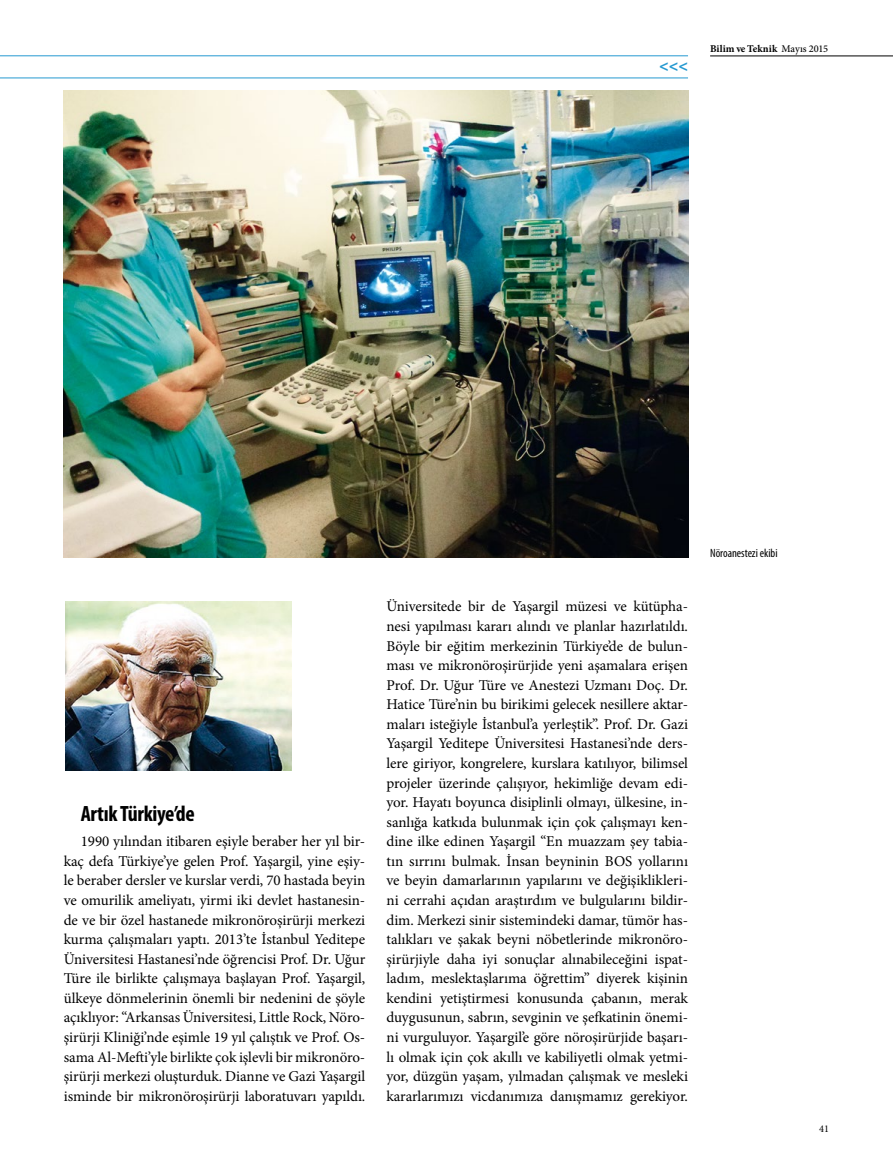
<style>
.page{position:relative;width:893px;height:1170px;background:#fff}
.page>*{position:absolute;margin:0;border:0;box-sizing:border-box;transform-origin:0 0}
.t1{font:700 condensed 22.2px "Myriad Pro";letter-spacing:-.015em;color:#000}
.t2{font:700 16.2px "Myriad Pro";color:#2699d1}
.t3{font:15px/19.5px "Minion Pro";letter-spacing:-.005em;color:#000;text-align:justify}
.t4{font:condensed 12px "Myriad Pro";color:#000}
.t5{font:700 10.35px "Minion Pro";letter-spacing:.005em;color:#000}
.t6{font:10.35px "Minion Pro";color:#000}
.s1{font-weight:500}
</style>
<div class="page">
<hr style="left:0;top:78px;width:688px;height:1px;background:#2699d1">
<hr style="left:0;top:56px;width:688px;height:1px;background:#2699d1">
<hr style="left:710px;top:56px;width:183px;height:1px;background:#000">
<img style="left:64px;top:91px;width:624px;height:466px">
<img style="left:66px;top:601px;width:226px;height:169px">
<p class="t2" style="left:659px;top:55px;width:30px">&lt;&lt;&lt;</p>
<p class="t5" style="left:710px;top:41px;width:119px">Bilim ve Teknik <span class="s1">Mayıs 2015</span></p>
<h1 class="t1" style="left:81px;top:799px;width:116px">Artık Türkiye’de</h1>
<p class="t3" style="left:64px;top:831px;width:303px;text-indent:17px">1990 yılından itibaren eşiyle beraber her yıl bir&shy;kaç defa Türkiye’ye gelen Prof. Yaşargil, yine eşiy&shy;le beraber dersler ve kurslar verdi, 70 hastada beyin ve omurilik ameliyatı, yirmi iki devlet hastanesin&shy;de ve bir özel hastanede mikronöroşirürji merkezi kurma çalışmaları yaptı. 2013’te İstanbul Yeditepe Üniversitesi Hastanesi’nde öğrencisi Prof. Dr. Uğur Türe ile birlikte çalışmaya başlayan Prof. Yaşargil, ülkeye dönmelerinin önemli bir nedenini de şöyle açıklıyor: “Arkansas Üniversitesi, Little Rock, Nöro&shy;şirürji Kliniği’nde eşimle 19 yıl çalıştık ve Prof. Os&shy;sama Al-Mefti’yle birlikte çok işlevli bir mikronöro&shy;şirürji merkezi oluşturduk. Dianne ve Gazi Yaşargil isminde bir mikronöroşirürji laboratuvarı yapıldı.</p>
<p class="t3" style="left:387px;top:597px;width:303px">Üniversitede bir de Yaşargil müzesi ve kütüpha&shy;nesi yapılması kararı alındı ve planlar hazırlatıldı.<br>Böyle bir eğitim merkezinin Türkiye’de de bulun&shy;ması ve mikronöroşirürjide yeni aşamalara erişen Prof. Dr. Uğur Türe ve Anestezi Uzmanı Doç. Dr.<br>Hatice Türe’nin bu birikimi gelecek nesillere aktar&shy;maları isteğiyle İstanbul’a yerleştik”. Prof. Dr. Gazi Yaşargil Yeditepe Üniversitesi Hastanesi’nde ders&shy;lere giriyor, kongrelere, kurslara katılıyor, bilimsel projeler üzerinde çalışıyor, hekimliğe devam edi&shy;yor. Hayatı boyunca disiplinli olmayı, ülkesine, in&shy;sanlığa katkıda bulunmak için çok çalışmayı ken&shy;dine ilke edinen Yaşargil “En muazzam şey tabia&shy;tın sırrını bulmak. İnsan beyninin BOS yollarını ve beyin damarlarının yapılarını ve değişiklikleri&shy;ni cerrahi açıdan araştırdım ve bulgularını bildir&shy;dim. Merkezi sinir sistemindeki damar, tümör has&shy;talıkları ve şakak beyni nöbetlerinde mikronöro&shy;şirürjiyle daha iyi sonuçlar alınabileceğini ispat&shy;ladım, meslektaşlarıma öğrettim” diyerek kişinin kendini yetiştirmesi konusunda çabanın, merak duygusunun, sabrın, sevginin ve şefkatinin önemi&shy;ni vurguluyor. Yaşargil’e göre nöroşirürjide başarı&shy;lı olmak için çok akıllı ve kabiliyetli olmak yetmi&shy;yor, düzgün yaşam, yılmadan çalışmak ve mesleki kararlarımızı vicdanımıza danışmamız gerekiyor.</p>
<p class="t4" style="left:710px;top:546px;width:69px">Nöroanestezi ekibi</p>
<p class="t6" style="left:819px;top:1121px;width:11px">41</p>
</div>
